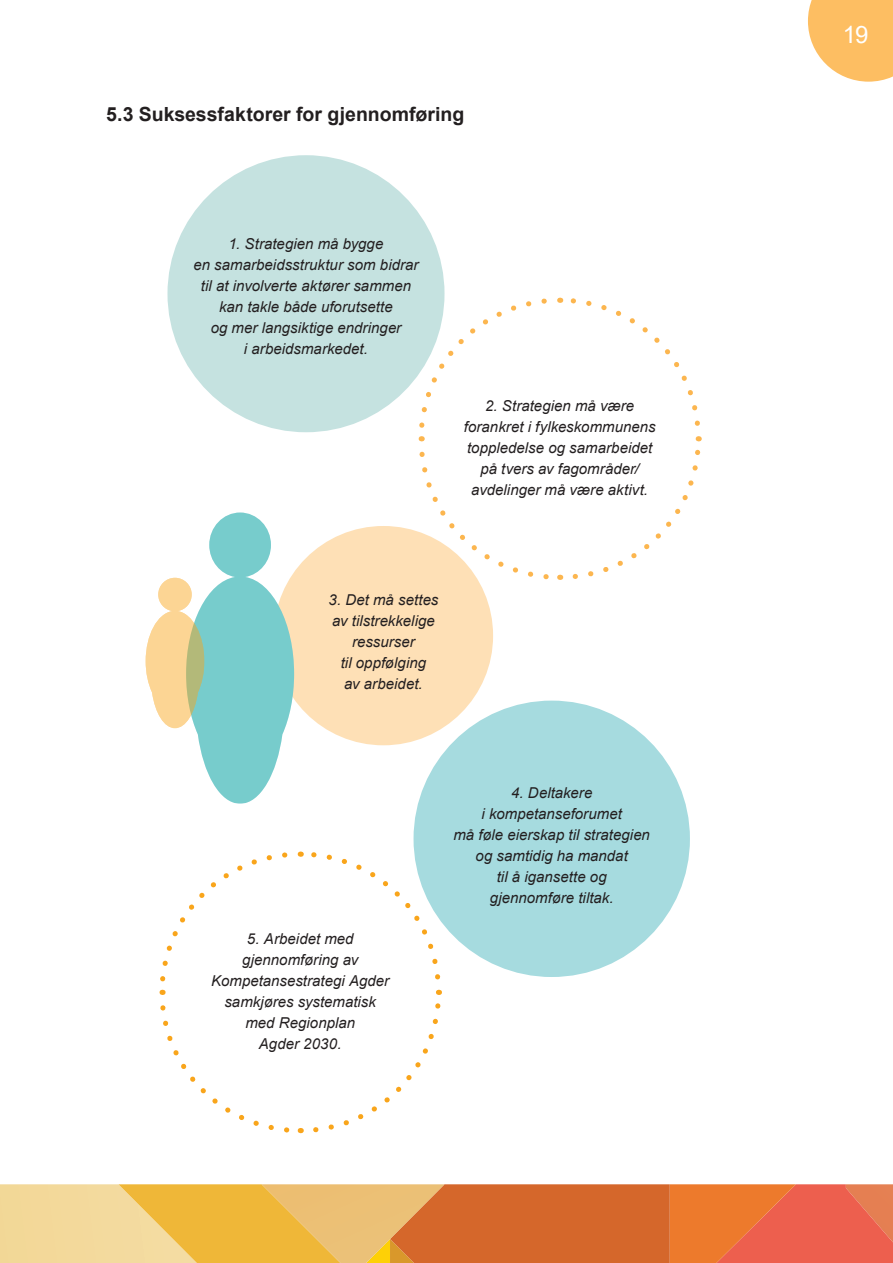
<style>
.page{position:relative;width:893px;height:1263px;background:#fff}
.page>*{position:absolute;margin:0;border:0;box-sizing:border-box;transform-origin:0 0}
.t1{font:24px "Arial";color:#fff}
.t2{font:700 19.5px "Arial";color:#231f20}
.t3{font:italic 15px/21px "Arial";color:#231f20;text-align:center}
</style>
<div class="page">
<svg style="left:808px;top:0;width:85px;height:82px;background:#fdc675"></svg>
<svg style="left:0;top:1184px;width:893px;height:79px;background:#e7944f"></svg>
<svg style="left:313px;top:990px;width:129px;height:143px"></svg>
<svg style="left:300px;top:851px;width:143px;height:129px"></svg>
<svg style="left:159px;top:852px;width:129px;height:143px"></svg>
<svg style="left:160px;top:1005px;width:141px;height:129px"></svg>
<div style="left:414px;top:701px;width:276px;height:276px;background:#a6dbdf;border-radius:50%"></div>
<div style="left:274px;top:526px;width:219px;height:219px;background:#fee0b6;border-radius:50%"></div>
<div style="left:167px;top:155px;width:277px;height:277px;background:#c5e2e0;border-radius:50%"></div>
<svg style="left:572px;top:436px;width:130px;height:143px"></svg>
<svg style="left:560px;top:297px;width:140px;height:129px"></svg>
<svg style="left:416px;top:295px;width:131px;height:146px"></svg>
<svg style="left:417px;top:451px;width:144px;height:132px"></svg>
<svg style="left:173px;top:512px;width:121px;height:292px"></svg>
<svg style="left:146px;top:578px;width:57px;height:150px;fill:#fcd594"></svg>
<p class="t2" style="left:106px;top:100px;width:360px">5.3 Suksessfaktorer for gjennomføring</p>
<p class="t3" style="left:193px;top:234px;width:227px">1. Strategien må bygge<br>en samarbeidsstruktur som bidrar til at involverte aktører sammen kan takle både uforutsette<br>og mer langsiktige endringer<br>i arbeidsmarkedet.</p>
<p class="t3" style="left:464px;top:395px;width:193px">2. Strategien må være forankret i fylkeskommunens toppledelse og samarbeidet på tvers av fagområder/ avdelinger må være aktivt.</p>
<p class="t3" style="left:328px;top:589px;width:111px;text-align:left">3. Det må settes av tilstrekkelige</p>
<p class="t3" style="left:341px;top:631px;width:87px">ressurser<br>til oppfølging</p>
<p class="t3" style="left:344px;top:673px;width:80px">av arbeidet.</p>
<p class="t3" style="left:211px;top:929px;width:179px">5. Arbeidet med gjennomføring av<br>Kompetansestrategi Agder samkjøres systematisk med Regionplan<br>Agder 2030.</p>
<p class="t3" style="left:453px;top:783px;width:198px">4. Deltakere<br>i kompetanseforumet<br>må føle eierskap til strategien og samtidig ha mandat<br>til å igansette og gjennomføre tiltak.</p>
<h1 class="t1" style="left:843px;top:18px;width:27px">19</h1>
</div>
